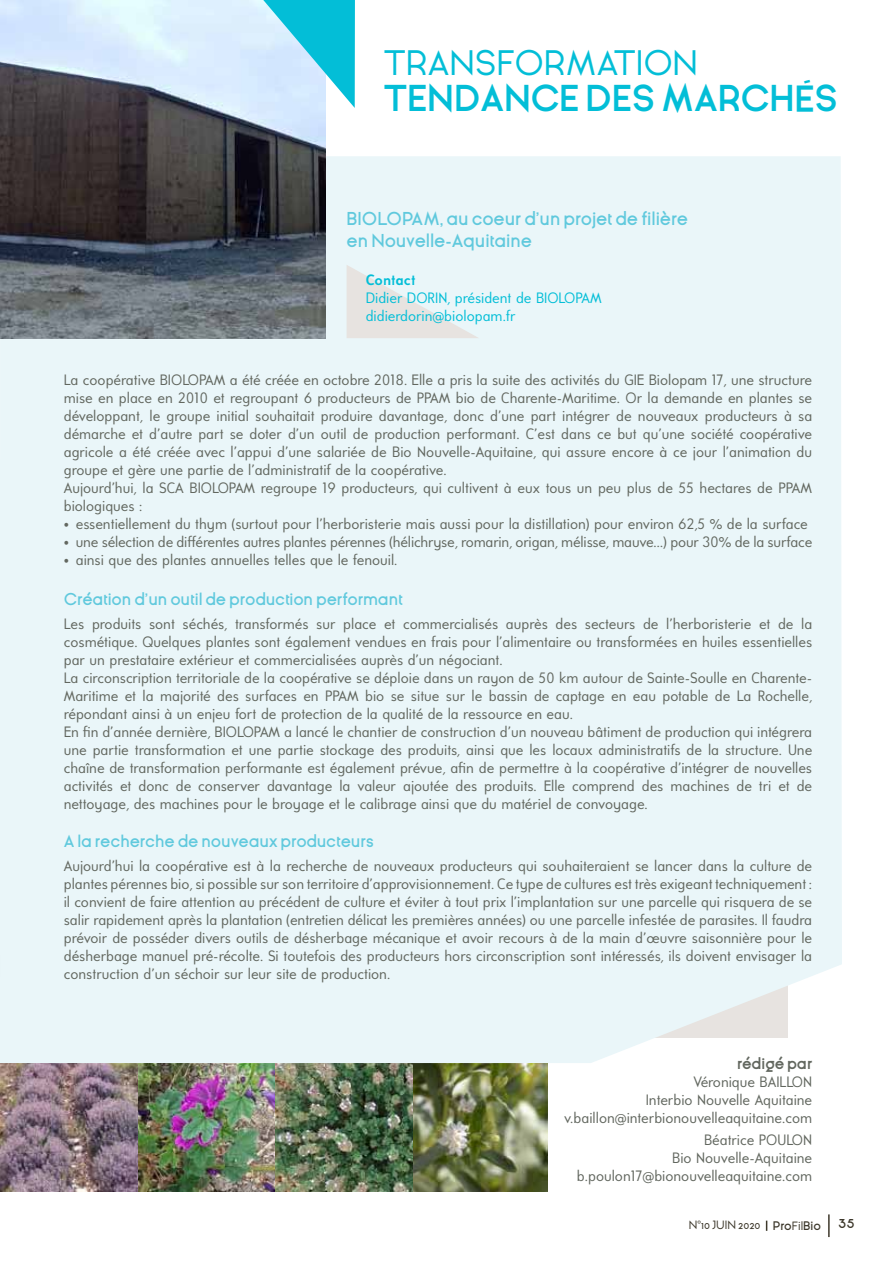
<style>
.page{position:relative;width:893px;height:1263px;background:#fff}
.page>*{position:absolute;margin:0;border:0;box-sizing:border-box;transform-origin:0 0}
.t1{font:700 35.4px "Ginora Sans";color:#03bed7}
.t2{font:35.4px "Ginora Sans";color:#03bed7}
.t3{font:600 18px/21.6px "Ginora Sans";letter-spacing:-.005em;color:#60c9dd}
.t4{font:600 16.5px "Ginora Sans";letter-spacing:-.01em;color:#60c9dd}
.t5{font:15px/18px "Universalis ADF Std";color:#62675f}
.t6{font:15px/18px "Universalis ADF Std";color:#03bed7}
.t7{font:700 15px "Ginora Sans";letter-spacing:-.01em;color:#62675f}
.t8{font:700 15px "Universalis ADF Std";color:#03bed7}
.t9{font:12px "Ginora Sans";color:#3d382b}
.s1{font-weight:600}
.s2{font-size:18px}
</style>
<div class="page">
<hr style="left:828px;top:1214px;width:2px;height:23px;background:#3d382b">
<img style="left:275px;top:1063px;width:139px;height:129px">
<img style="left:138px;top:1063px;width:137px;height:128px">
<img style="left:0;top:1063px;width:138px;height:128px">
<img style="left:414px;top:1063px;width:133px;height:129px">
<div style="left:0;top:156px;width:842px;height:907px;background:#eaf6f9"></div>
<img style="left:0;top:0;width:325px;height:338px">
<svg style="left:263px;top:0;width:92px;height:108px;background:#6fd5ea"></svg>
<svg style="left:347px;top:265px;width:132px;height:73px;background:#e8ecec"></svg>
<h1 class="t2" style="left:384px;top:44px;width:316px">TRANSFORMATION</h1>
<h1 class="t1" style="left:384px;top:79px;width:49px">TENDANCE</h1>
<h1 class="t1" style="left:586px;top:79px;width:23px">DES</h1>
<h1 class="t1" style="left:661px;top:79px;width:28px">MARC</h1>
<h1 class="t1" style="left:769px;top:79px;width:64px">HÉS</h1>
<p class="t3" style="left:347px;top:208px;width:343px">BIOLOPAM, au coeur d’un projet de filière en Nouvelle-Aquitaine</p>
<p class="t8" style="left:366px;top:270px;width:51px">Contact</p>
<p class="t6" style="left:366px;top:288px;width:237px">Didier DORIN, président de BIOLOPAM didierdorin@biolopam.fr</p>
<p class="t5" style="left:64px;top:371px;width:750px">La coopérative BIOLOPAM a été créée en octobre 2018. Elle a pris la suite des activités du GIE Biolopam 17, une structure mise en place en 2010 et regroupant 6 producteurs de PPAM bio de Charente-Maritime. Or la demande en plantes se développant, le groupe initial souhaitait produire davantage, donc d’une part intégrer de nouveaux producteurs à sa démarche et d’autre part se doter d’un outil de production performant. C’est dans ce but qu’une société coopérative agricole a été créée avec l’appui d’une salariée de Bio Nouvelle-Aquitaine, qui assure encore à ce jour l’animation du groupe et gère une partie de l’administratif de la coopérative.<br>Aujourd’hui, la SCA BIOLOPAM regroupe 19 producteurs, qui cultivent à eux tous un peu plus de 55 hectares de PPAM biologiques :</p>
<p class="t5" style="left:64px;top:515px;width:746px">• essentiellement du thym (surtout pour l’herboristerie mais aussi pour la distillation) pour environ 62,5 % de la surface</p>
<p class="t5" style="left:64px;top:533px;width:750px">• une sélection de différentes autres plantes pérennes (hélichryse, romarin, origan, mélisse, mauve…) pour 30% de la surface</p>
<p class="t5" style="left:64px;top:551px;width:335px">• ainsi que des plantes annuelles telles que le fenouil.</p>
<p class="t4" style="left:64px;top:590px;width:340px">Création d’un outil de production performant</p>
<p class="t5" style="left:64px;top:615px;width:750px">Les produits sont séchés, transformés sur place et commercialisés auprès des secteurs de l’herboristerie et de la cosmétique. Quelques plantes sont également vendues en frais pour l’alimentaire ou transformées en huiles essentielles par un prestataire extérieur et commercialisées auprès d’un négociant.<br>La circonscription territoriale de la coopérative se déploie dans un rayon de 50 km autour de Sainte-Soulle en Charente-Maritime et la majorité des surfaces en PPAM bio se situe sur le bassin de captage en eau potable de La Rochelle, répondant ainsi à un enjeu fort de protection de la qualité de la ressource en eau.<br>En fin d’année dernière, BIOLOPAM a lancé le chantier de construction d’un nouveau bâtiment de production qui intégrera une partie transformation et une partie stockage des produits, ainsi que les locaux administratifs de la structure. Une chaîne de transformation performante est également prévue, afin de permettre à la coopérative d’intégrer de nouvelles activités et donc de conserver davantage la valeur ajoutée des produits. Elle comprend des machines de tri et de nettoyage, des machines pour le broyage et le calibrage ainsi que du matériel de convoyage.</p>
<p class="t4" style="left:64px;top:832px;width:311px">A la recherche de nouveaux producteurs</p>
<p class="t5" style="left:64px;top:856px;width:750px;text-align:justify">Aujourd’hui la coopérative est à la recherche de nouveaux producteurs qui souhaiteraient se lancer dans la culture de plantes pérennes bio, si possible sur son territoire d’approvisionnement. Ce type de cultures est très exigeant techniquement : il convient de faire attention au précédent de culture et éviter à tout prix l’implantation sur une parcelle qui risquera de se salir rapidement après la plantation (entretien délicat les premières années) ou une parcelle infestée de parasites. Il faudra prévoir de posséder divers outils de désherbage mécanique et avoir recours à de la main d’œuvre saisonnière pour le désherbage manuel pré-récolte. Si toutefois des producteurs hors circonscription sont intéressés, ils doivent envisager la construction d’un séchoir sur leur site de production.</p>
<p class="t7" style="left:737px;top:1055px;width:77px">RÉDIGÉ PAR</p>
<p class="t5" style="left:564px;top:1072px;width:250px;text-align:right">Véronique BAILLON<br>Interbio Nouvelle Aquitaine v.baillon@interbionouvelleaquitaine.com</p>
<p class="t5" style="left:577px;top:1131px;width:237px;text-align:right">Béatrice POULON<br>Bio Nouvelle-Aquitaine b.poulon17@bionouvelleaquitaine.com</p>
<p class="t9" style="left:689px;top:1218px;width:167px">N°10 JUIN 2020 <span class="s1">Pro</span>FIL<span class="s1">Bio</span> <span class="s2">35</span></p>
</div>
